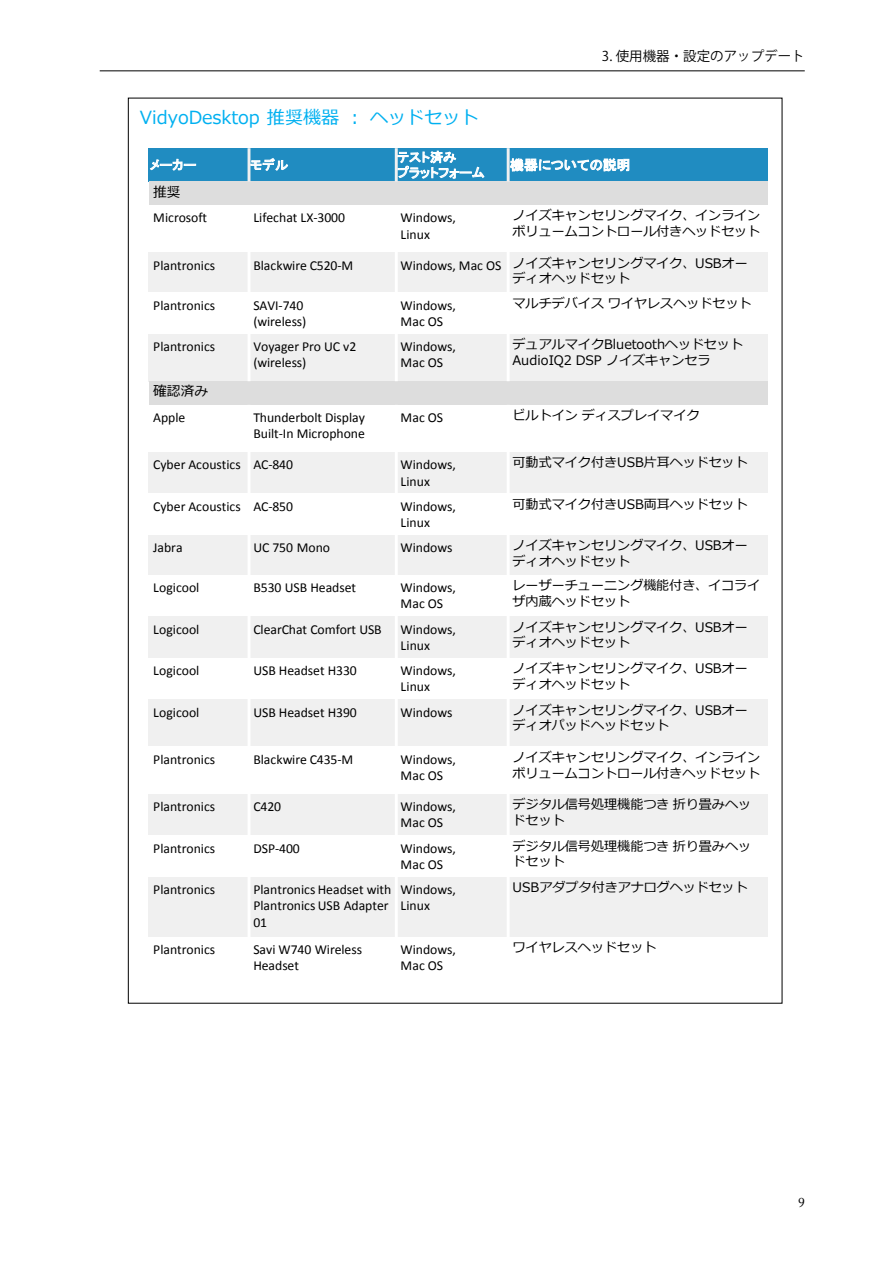
<style>
.page{position:relative;width:893px;height:1263px;background:#fff}
.page>*{position:absolute;margin:0;border:0;box-sizing:border-box;transform-origin:0 0}
.t1{font:18px "Meiryo";color:#00b0f0}
.t2{font:13.65px/16.2px "Calibri";color:#000}
.t3{font:13.65px "MS P Gothic";letter-spacing:.005em;color:#fff}
.t4{font:13.65px "Meiryo";color:#000}
.t5{font:13.5px "Koz Go Pr 6 N";color:#000}
.t6{font:13.5px "Adobe Caslon Pro";color:#000}
.t7{font:13.05px/15.6px "Meiryo";color:#000}
.t8{font:13.05px/15.6px "MS P Gothic";letter-spacing:.02em;color:#fff}
.s1{font-family:"Calibri";font-size:13.65px}
</style>
<div class="page">
<hr style="left:100px;top:71px;width:705px;height:1px;background:#000">
<div style="left:149px;top:148px;width:100px;height:34px;background:#208cc1"></div>
<div style="left:249px;top:148px;width:147px;height:34px;background:#208cc1"></div>
<div style="left:396px;top:148px;width:112px;height:34px;background:#208cc1"></div>
<div style="left:508px;top:148px;width:259px;height:34px;background:#208cc1"></div>
<div style="left:149px;top:182px;width:618px;height:23px;background:#ddd"></div>
<div style="left:149px;top:252px;width:100px;height:40px;background:#f0f0f0"></div>
<div style="left:249px;top:252px;width:147px;height:40px;background:#f0f0f0"></div>
<div style="left:396px;top:252px;width:112px;height:40px;background:#f0f0f0"></div>
<div style="left:508px;top:252px;width:259px;height:40px;background:#f0f0f0"></div>
<div style="left:149px;top:334px;width:100px;height:47px;background:#f0f0f0"></div>
<div style="left:249px;top:334px;width:147px;height:47px;background:#f0f0f0"></div>
<div style="left:396px;top:334px;width:112px;height:47px;background:#f0f0f0"></div>
<div style="left:508px;top:334px;width:259px;height:47px;background:#f0f0f0"></div>
<div style="left:149px;top:381px;width:618px;height:24px;background:#ddd"></div>
<div style="left:149px;top:452px;width:100px;height:42px;background:#f0f0f0"></div>
<div style="left:249px;top:452px;width:147px;height:42px;background:#f0f0f0"></div>
<div style="left:396px;top:452px;width:112px;height:42px;background:#f0f0f0"></div>
<div style="left:508px;top:452px;width:259px;height:42px;background:#f0f0f0"></div>
<div style="left:149px;top:535px;width:100px;height:40px;background:#f0f0f0"></div>
<div style="left:249px;top:535px;width:147px;height:40px;background:#f0f0f0"></div>
<div style="left:396px;top:535px;width:112px;height:40px;background:#f0f0f0"></div>
<div style="left:508px;top:535px;width:259px;height:40px;background:#f0f0f0"></div>
<div style="left:149px;top:616px;width:100px;height:42px;background:#f0f0f0"></div>
<div style="left:249px;top:616px;width:147px;height:42px;background:#f0f0f0"></div>
<div style="left:396px;top:616px;width:112px;height:42px;background:#f0f0f0"></div>
<div style="left:508px;top:616px;width:259px;height:42px;background:#f0f0f0"></div>
<div style="left:149px;top:699px;width:100px;height:48px;background:#f0f0f0"></div>
<div style="left:249px;top:699px;width:147px;height:48px;background:#f0f0f0"></div>
<div style="left:396px;top:699px;width:112px;height:48px;background:#f0f0f0"></div>
<div style="left:508px;top:699px;width:259px;height:48px;background:#f0f0f0"></div>
<div style="left:149px;top:794px;width:100px;height:41px;background:#f0f0f0"></div>
<div style="left:249px;top:794px;width:147px;height:41px;background:#f0f0f0"></div>
<div style="left:396px;top:794px;width:112px;height:41px;background:#f0f0f0"></div>
<div style="left:508px;top:794px;width:259px;height:41px;background:#f0f0f0"></div>
<div style="left:149px;top:877px;width:100px;height:60px;background:#f0f0f0"></div>
<div style="left:249px;top:877px;width:147px;height:60px;background:#f0f0f0"></div>
<div style="left:396px;top:877px;width:112px;height:60px;background:#f0f0f0"></div>
<div style="left:508px;top:877px;width:259px;height:60px;background:#f0f0f0"></div>
<hr style="left:248px;top:148px;width:2px;height:34px;background:#f0f0f0">
<hr style="left:248px;top:205px;width:2px;height:176px;background:#fff">
<hr style="left:248px;top:405px;width:2px;height:573px;background:#fff">
<hr style="left:395px;top:148px;width:3px;height:34px;background:#f0f0f0">
<hr style="left:395px;top:205px;width:3px;height:176px;background:#fff">
<hr style="left:395px;top:405px;width:3px;height:573px;background:#fff">
<hr style="left:507px;top:148px;width:3px;height:34px;background:#f0f0f0">
<hr style="left:507px;top:205px;width:3px;height:176px;background:#fff">
<hr style="left:507px;top:405px;width:3px;height:573px;background:#fff">
<svg style="left:150px;top:159px;width:46px;height:11px"></svg>
<svg style="left:250px;top:158px;width:38px;height:13px"></svg>
<svg style="left:397px;top:151px;width:87px;height:28px"></svg>
<svg style="left:510px;top:158px;width:119px;height:13px"></svg>
<h1 class="t1" style="left:140px;top:105px;width:340px">VidyoDesktop 推奨機器：ヘッドセット</h1>
<p class="t5" style="left:602px;top:49px;width:204px">3. 使用機器・設定のアップデート</p>
<p class="t8" style="left:150px;top:157px;width:48px">メーカー</p>
<p class="t8" style="left:250px;top:157px;width:40px">モデル</p>
<p class="t8" style="left:397px;top:149px;width:89px">テスト済み<br>プラットフォーム</p>
<p class="t3" style="left:510px;top:158px;width:122px">機器についての説明</p>
<p class="t4" style="left:153px;top:182px;width:29px">推奨</p>
<p class="t2" style="left:153px;top:210px;width:55px">Microsoft</p>
<p class="t2" style="left:253px;top:210px;width:93px">Lifechat LX-3000</p>
<p class="t2" style="left:401px;top:210px;width:57px">Windows,<br>Linux</p>
<p class="t7" style="left:512px;top:209px;width:249px">ノイズキャンセリングマイク、インラインボリュームコントロール付きヘッドセット</p>
<p class="t2" style="left:153px;top:257px;width:64px">Plantronics</p>
<p class="t2" style="left:253px;top:257px;width:101px">Blackwire C520-M</p>
<p class="t7" style="left:401px;top:256px;width:349px;text-align:center"><span class="s1">Windows, Mac OS</span> ノイズキャンセリングマイク、USBオーディオヘッドセット</p>
<p class="t2" style="left:153px;top:297px;width:64px">Plantronics</p>
<p class="t2" style="left:253px;top:297px;width:55px">SAVI-740 (wireless)</p>
<p class="t2" style="left:401px;top:297px;width:57px">Windows,<br>Mac OS</p>
<p class="t7" style="left:512px;top:296px;width:241px">マルチデバイスワイヤレスヘッドセット</p>
<p class="t2" style="left:153px;top:338px;width:64px">Plantronics</p>
<p class="t2" style="left:253px;top:338px;width:104px">Voyager Pro UC v2 (wireless)</p>
<p class="t2" style="left:401px;top:338px;width:57px">Windows,<br>Mac OS</p>
<p class="t7" style="left:512px;top:337px;width:232px">デュアルマイクBluetoothヘッドセット<br>AudioIQ2 DSP ノイズキャンセラ</p>
<p class="t4" style="left:153px;top:382px;width:56px">確認済み</p>
<p class="t2" style="left:153px;top:409px;width:34px">Apple</p>
<p class="t2" style="left:253px;top:409px;width:113px">Thunderbolt Display<br>Built-In Microphone</p>
<p class="t2" style="left:401px;top:409px;width:44px">Mac OS</p>
<p class="t7" style="left:512px;top:408px;width:188px">ビルトインディスプレイマイク</p>
<p class="t2" style="left:153px;top:457px;width:141px">Cyber Acoustics AC-840</p>
<p class="t2" style="left:401px;top:457px;width:57px">Windows,<br>Linux</p>
<p class="t7" style="left:512px;top:456px;width:237px">可動式マイク付きUSB片耳ヘッドセット</p>
<p class="t2" style="left:153px;top:498px;width:141px">Cyber Acoustics AC-850</p>
<p class="t2" style="left:401px;top:498px;width:57px">Windows,<br>Linux</p>
<p class="t7" style="left:512px;top:497px;width:237px">可動式マイク付きUSB両耳ヘッドセット</p>
<p class="t2" style="left:153px;top:540px;width:31px">Jabra</p>
<p class="t2" style="left:253px;top:540px;width:78px">UC 750 Mono</p>
<p class="t2" style="left:401px;top:540px;width:53px">Windows</p>
<p class="t7" style="left:512px;top:538px;width:237px">ノイズキャンセリングマイク、USBオーディオヘッドセット</p>
<p class="t2" style="left:153px;top:579px;width:48px">Logicool</p>
<p class="t2" style="left:253px;top:579px;width:104px">B530 USB Headset</p>
<p class="t2" style="left:401px;top:579px;width:57px">Windows,<br>Mac OS</p>
<p class="t7" style="left:512px;top:578px;width:249px">レーザーチューニング機能付き、イコライザ内蔵ヘッドセット</p>
<p class="t2" style="left:153px;top:621px;width:48px">Logicool</p>
<p class="t2" style="left:253px;top:621px;width:130px">ClearChat Comfort USB</p>
<p class="t2" style="left:401px;top:621px;width:57px">Windows,<br>Linux</p>
<p class="t7" style="left:512px;top:620px;width:237px">ノイズキャンセリングマイク、USBオーディオヘッドセット</p>
<p class="t2" style="left:153px;top:662px;width:48px">Logicool</p>
<p class="t2" style="left:253px;top:662px;width:105px">USB Headset H330</p>
<p class="t2" style="left:401px;top:662px;width:57px">Windows,<br>Linux</p>
<p class="t7" style="left:512px;top:661px;width:237px">ノイズキャンセリングマイク、USBオーディオヘッドセット</p>
<p class="t2" style="left:153px;top:704px;width:48px">Logicool</p>
<p class="t2" style="left:253px;top:704px;width:105px">USB Headset H390</p>
<p class="t2" style="left:401px;top:704px;width:53px">Windows</p>
<p class="t7" style="left:512px;top:703px;width:237px">ノイズキャンセリングマイク、USBオーディオパッドヘッドセット</p>
<p class="t2" style="left:153px;top:751px;width:64px">Plantronics</p>
<p class="t2" style="left:253px;top:751px;width:101px">Blackwire C435-M</p>
<p class="t2" style="left:401px;top:751px;width:57px">Windows,<br>Mac OS</p>
<p class="t7" style="left:512px;top:750px;width:249px">ノイズキャンセリングマイク、インラインボリュームコントロール付きヘッドセット</p>
<p class="t2" style="left:153px;top:799px;width:64px">Plantronics</p>
<p class="t2" style="left:253px;top:799px;width:29px">C420</p>
<p class="t2" style="left:401px;top:799px;width:57px">Windows,<br>Mac OS</p>
<p class="t7" style="left:512px;top:797px;width:240px">デジタル信号処理機能つき折り畳みヘッドセット</p>
<p class="t2" style="left:153px;top:840px;width:64px">Plantronics</p>
<p class="t2" style="left:253px;top:840px;width:48px">DSP-400</p>
<p class="t2" style="left:401px;top:840px;width:57px">Windows,<br>Mac OS</p>
<p class="t7" style="left:512px;top:839px;width:240px">デジタル信号処理機能つき折り畳みヘッドセット</p>
<p class="t2" style="left:153px;top:881px;width:64px">Plantronics</p>
<p class="t2" style="left:253px;top:881px;width:140px">Plantronics Headset with<br>Plantronics USB Adapter<br>01</p>
<p class="t2" style="left:401px;top:881px;width:57px">Windows,<br>Linux</p>
<p class="t7" style="left:512px;top:880px;width:237px">USBアダプタ付きアナログヘッドセット</p>
<p class="t2" style="left:153px;top:941px;width:64px">Plantronics</p>
<p class="t2" style="left:253px;top:941px;width:110px">Savi W740 Wireless<br>Headset</p>
<p class="t2" style="left:401px;top:941px;width:57px">Windows,<br>Mac OS</p>
<p class="t7" style="left:512px;top:940px;width:145px">ワイヤレスヘッドセット</p>
<p class="t6" style="left:798px;top:1194px;width:8px">9</p>
</div>
